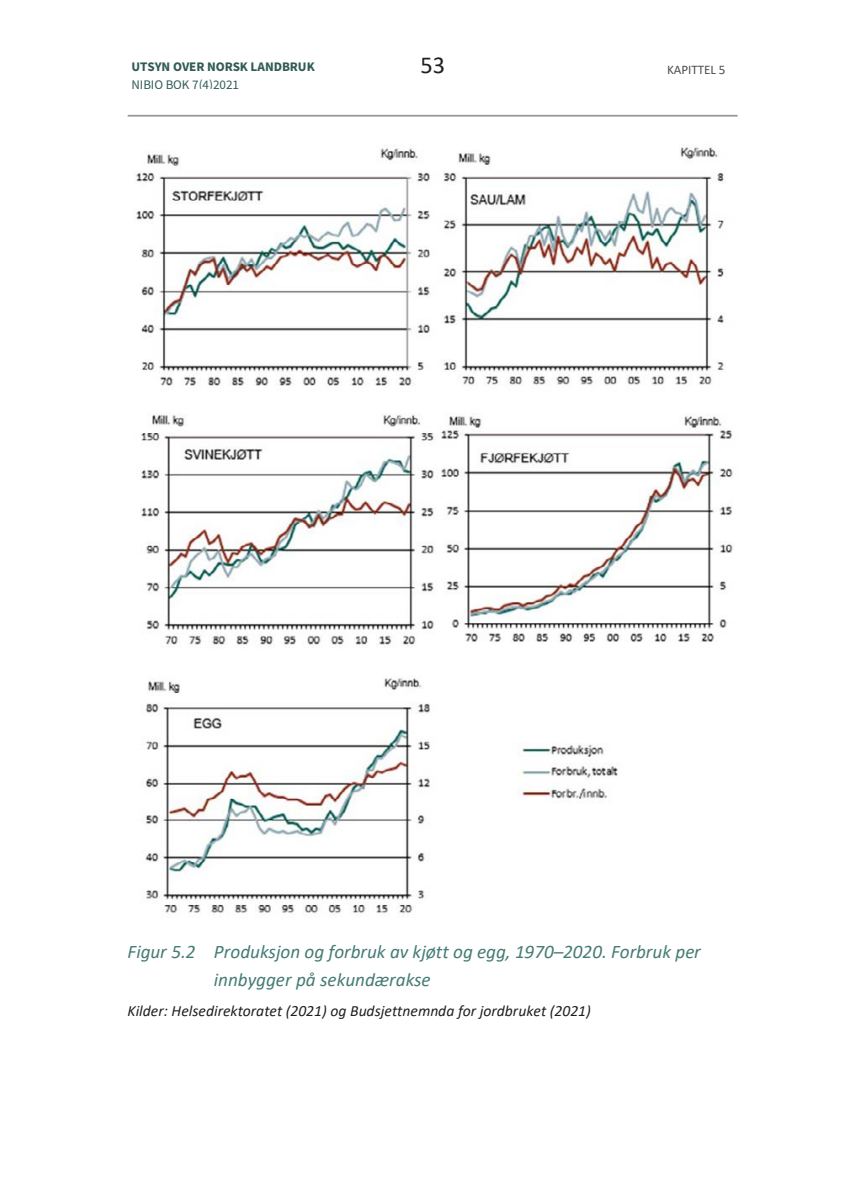
<style>
.page{position:relative;width:844px;height:1191px;background:#fff}
.page>*{position:absolute;margin:0;border:0;box-sizing:border-box;transform-origin:0 0}
.t1{font:24.32px "Calibri";color:#231f20}
.t2{font:italic 19.25px/28px "Calibri";letter-spacing:-.005em;color:#457c74}
.t3{font:italic 15.58px "Calibri";color:#231f20}
.t4{font:700 13.12px "Source Sans Pro";color:#335c56}
.t5{font:13.12px "Source Sans Pro";letter-spacing:-.005em;color:#335c56}
.t6{font:13.12px "Calibri";letter-spacing:-.01em;color:#4b4c4d}
</style>
<div class="page">
<hr style="left:128px;top:115px;width:609px;height:2px;background:#939598">
<img style="left:136px;top:147px;width:597px;height:766px">
<p class="t4" style="left:131px;top:58px;width:185px">UTSYN OVER NORSK LANDBRUK</p>
<p class="t1" style="left:420px;top:48px;width:26px">53</p>
<p class="t5" style="left:131px;top:76px;width:109px">NIBIO BOK 7(4)2021</p>
<p class="t6" style="left:666px;top:61px;width:60px">KAPITTEL 5</p>
<p class="t2" style="left:214px;top:937px;width:488px;text-indent:-86px">Figur 5.2 Produksjon og forbruk av kjøtt og egg, 1970–2020. Forbruk per innbygger på sekundærakse</p>
<p class="t3" style="left:127px;top:1000px;width:464px">Kilder: Helsedirektoratet (2021) og Budsjettnemnda for jordbruket (2021)</p>
</div>
